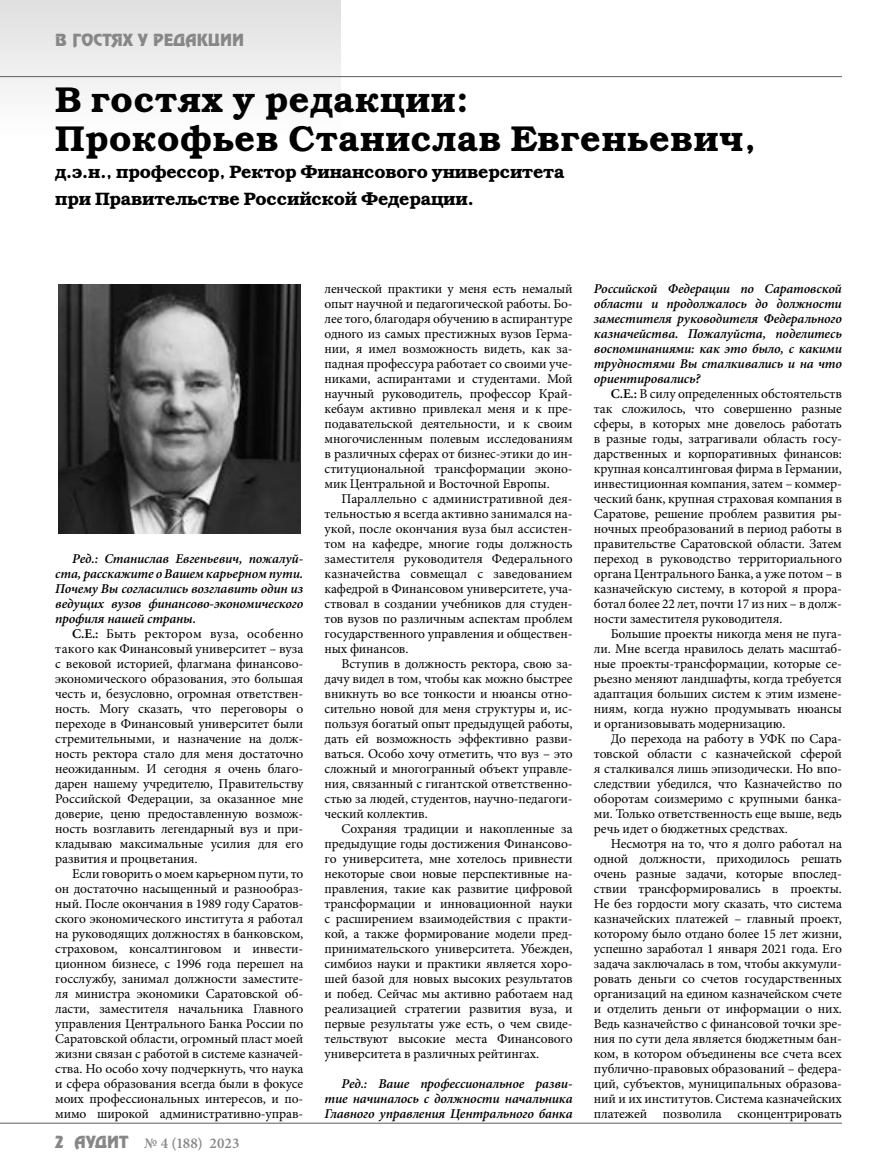
<style>
.page{position:relative;width:893px;height:1170px;background:#fff}
.page>*{position:absolute;margin:0;border:0;box-sizing:border-box;transform-origin:0 0}
.t1{font:700 36px/39px "Bookman C";letter-spacing:.02em;color:#000}
.t2{font:700 18px/27px "Bookman C";letter-spacing:-.01em;color:#000}
.t3{font:600 15px "Minion Pro";letter-spacing:.005em;color:#878787}
.t4{font:15px "AG Zeppelin C";letter-spacing:.01em;color:#878787}
.t5{font:13.5px/15px "Minion Pro";letter-spacing:-.01em;color:#000;text-align:justify}
.t6{font:italic 600 13.5px/15px "Minion Pro";letter-spacing:-.01em;color:#000;text-align:justify}
.s1{font-weight:600}
.s2{font-family:"AG Zeppelin C";font-weight:400}
</style>
<div class="page">
<div style="left:0;top:0;width:340px;height:138px;background:linear-gradient(to bottom,#dfdfdf,#fff)"></div>
<hr style="left:0;top:76px;width:842px;height:1px;background:#706f6f">
<hr style="left:0;top:1122px;width:842px;height:1px;background:#706f6f">
<img style="left:58px;top:284px;width:242px;height:249px">
<p class="t4" style="left:55px;top:31px;width:190px">В ГОСТЯХ У РЕДАКЦИИ</p>
<h1 class="t1" style="left:55px;top:80px;width:703px">В гостях у редакции:<br>Прокофьев Станислав Евгеньевич,</h1>
<h2 class="t2" style="left:55px;top:159px;width:511px">д.э.н., профессор, Ректор Финансового университета при Правительстве Российской Федерации.</h2>
<p class="t6" style="left:55px;top:551px;width:250px;text-indent:17px">Ред.: Станислав Евгеньевич, пожалуй&shy;ста, расскажите о Вашем карьерном пути.<br>Почему Вы согласились возглавить один из ведущих вузов финансово-экономического профиля нашей страны.</p>
<p class="t5" style="left:55px;top:626px;width:250px;text-indent:17px"><span class="s1">С.Е.:</span> Быть ректором вуза, особенно такого как Финансовый университет – вуза с вековой историей, флагмана финансово&shy;экономического образования, это большая честь и, безусловно, огромная ответствен&shy;ность. Могу сказать, что переговоры о переходе в Финансовый университет были стремительными, и назначение на долж&shy;ность ректора стало для меня достаточно неожиданным. И сегодня я очень благо&shy;дарен нашему учредителю, Правительству Российской Федерации, за оказанное мне доверие, ценю предоставленную возмож&shy;ность возглавить легендарный вуз и при&shy;кладываю максимальные усилия для его развития и процветания.</p>
<p class="t5" style="left:55px;top:866px;width:250px;text-indent:17px">Если говорить о моем карьерном пути, то он достаточно насыщенный и разнообраз&shy;ный. После окончания в 1989 году Саратов&shy;ского экономического института я работал на руководящих должностях в банковском, страховом, консалтинговом и инвести&shy;ционном бизнесе, с 1996 года перешел на госслужбу, занимал должности заместите&shy;ля министра экономики Саратовской об&shy;ласти, заместителя начальника Главного управления Центрального Банка России по Саратовской области, огромный пласт моей жизни связан с работой в системе казначей&shy;ства. Но особо хочу подчеркнуть, что наука и сфера образования всегда были в фокусе моих профессиональных интересов, и по&shy;мимо широкой административно-управ-</p>
<p class="t3" style="left:55px;top:1133px;width:186px"><span class="s2">2 АУДИТ</span> № 4 (188) 2023</p>
<p class="t5" style="left:325px;top:281px;width:250px">ленческой практики у меня есть немалый опыт научной и педагогической работы. Бо&shy;лее того, благодаря обучению в аспирантуре одного из самых престижных вузов Герма&shy;нии, я имел возможность видеть, как за&shy;падная профессура работает со своими уче&shy;никами, аспирантами и студентами. Мой научный руководитель, профессор Край&shy;кебаум активно привлекал меня и к пре&shy;подавательской деятельности, и к своим многочисленным полевым исследованиям в различных сферах от бизнес-этики до ин&shy;ституциональной трансформации эконо&shy;мик Центральной и Восточной Европы.</p>
<p class="t5" style="left:325px;top:491px;width:250px;text-indent:17px">Параллельно с административной дея&shy;тельностью я всегда активно занимался на&shy;укой, после окончания вуза был ассистен&shy;том на кафедре, многие годы должность заместителя руководителя Федерального казначейства совмещал с заведованием кафедрой в Финансовом университете, уча&shy;ствовал в создании учебников для студен&shy;тов вузов по различным аспектам проблем государственного управления и обществен&shy;ных финансов.</p>
<p class="t5" style="left:325px;top:656px;width:250px;text-indent:17px">Вступив в должность ректора, свою за&shy;дачу видел в том, чтобы как можно быстрее вникнуть во все тонкости и нюансы отно&shy;сительно новой для меня структуры и, ис&shy;пользуя богатый опыт предыдущей работы, дать ей возможность эффективно разви&shy;ваться. Особо хочу отметить, что вуз – это сложный и многогранный объект управле&shy;ния, связанный с гигантской ответственно&shy;стью за людей, студентов, научно-педагоги&shy;ческий коллектив.</p>
<p class="t5" style="left:325px;top:821px;width:250px;text-indent:17px">Сохраняя традиции и накопленные за предыдущие годы достижения Финансово&shy;го университета, мне хотелось привнести некоторые свои новые перспективные на&shy;правления, такие как развитие цифровой трансформации и инновационной науки с расширением взаимодействия с практи&shy;кой, а также формирование модели пред&shy;принимательского университета. Убежден, симбиоз науки и практики является хоро&shy;шей базой для новых высоких результатов и побед. Сейчас мы активно работаем над реализацией стратегии развития вуза, и первые результаты уже есть, о чем свиде&shy;тельствуют высокие места Финансового университета в различных рейтингах.</p>
<p class="t6" style="left:325px;top:1076px;width:250px;text-indent:17px">Ред.: Ваше профессиональное разви&shy;тие начиналось с должности начальника Главного управления Центрального банка</p>
<p class="t6" style="left:594px;top:281px;width:250px">Российской Федерации по Саратовской области и продолжалось до должности заместителя руководителя Федерального казначейства. Пожалуйста, поделитесь воспоминаниями: как это было, с какими трудностями Вы сталкивались и на что ориентировались?</p>
<p class="t5" style="left:594px;top:386px;width:250px;text-indent:17px"><span class="s1">С.Е.:</span> В силу определенных обстоятельств так сложилось, что совершенно разные сферы, в которых мне довелось работать в разные годы, затрагивали область госу&shy;дарственных и корпоративных финансов: крупная консалтинговая фирма в Германии, инвестиционная компания, затем – коммер&shy;ческий банк, крупная страховая компания в Саратове, решение проблем развития ры&shy;ночных преобразований в период работы в правительстве Саратовской области. Затем переход в руководство территориального органа Центрального Банка, а уже потом – в казначейскую систему, в которой я прора&shy;ботал более 22 лет, почти 17 из них – в долж&shy;ности заместителя руководителя.</p>
<p class="t5" style="left:594px;top:626px;width:250px;text-indent:17px">Большие проекты никогда меня не пуга&shy;ли. Мне всегда нравилось делать масштаб&shy;ные проекты-трансформации, которые се&shy;рьезно меняют ландшафты, когда требуется адаптация больших систем к этим измене&shy;ниям, когда нужно продумывать нюансы и организовывать модернизацию.</p>
<p class="t5" style="left:594px;top:731px;width:250px;text-indent:17px">До перехода на работу в УФК по Сара&shy;товской области с казначейской сферой я сталкивался лишь эпизодически. Но впо&shy;следствии убедился, что Казначейство по оборотам соизмеримо с крупными банка&shy;ми. Только ответственность еще выше, ведь речь идет о бюджетных средствах.</p>
<p class="t5" style="left:594px;top:836px;width:250px;text-indent:17px">Несмотря на то, что я долго работал на одной должности, приходилось решать очень разные задачи, которые впослед&shy;ствии трансформировались в проекты.<br>Не без гордости могу сказать, что система казначейских платежей – главный проект, которому было отдано более 15 лет жизни, успешно заработал 1 января 2021 года. Его задача заключалась в том, чтобы аккумули&shy;ровать деньги со счетов государственных организаций на едином казначейском счете и отделить деньги от информации о них.<br>Ведь казначейство с финансовой точки зре&shy;ния по сути дела является бюджетным бан&shy;ком, в котором объединены все счета всех публично-правовых образований – федера&shy;ций, субъектов, муниципальных образова&shy;ний и их институтов. Система казначейских платежей позволила сконцентрировать</p>
</div>
